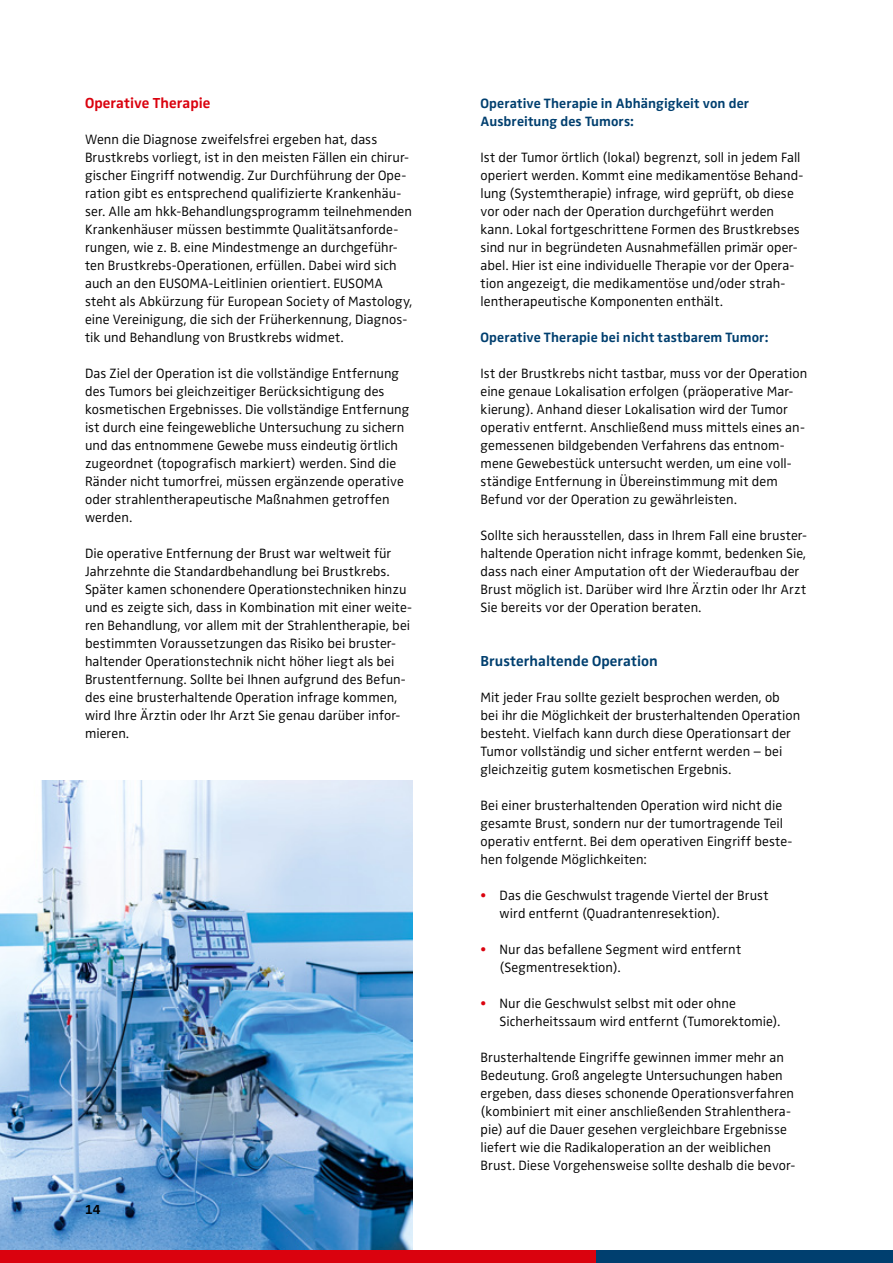
<style>
.page{position:relative;width:893px;height:1263px;background:#fff}
.page>*{position:absolute;margin:0;border:0;box-sizing:border-box;transform-origin:0 0}
.t1{font:700 15px "Zwo Pro";letter-spacing:.005em;color:#003f6f}
.t2{font:700 15px "Zwo Pro";letter-spacing:.005em;color:#da020e}
.t3{font:300 13.95px/18px "Zwo Pro";letter-spacing:.005em;color:#000}
.t4{font:700 13.95px/18px "Zwo Pro";letter-spacing:.005em;color:#003f6f}
.t5{font:700 13.5px "Zwo Pro";color:#000}
.s1{color:#da020e}
</style>
<div class="page">
<img style="left:0;top:780px;width:412px;height:470px">
<div style="left:595px;top:1250px;width:298px;height:13px;background:#003f6f"></div>
<div style="left:0;top:1250px;width:595px;height:13px;background:#da020e"></div>
<p class="t2" style="left:85px;top:92px;width:127px">Operative Therapie</p>
<p class="t3" style="left:85px;top:129px;width:329px">Wenn die Diagnose zweifelsfrei ergeben hat, dass Brustkrebs vorliegt, ist in den meisten Fällen ein chirur&shy;gischer Eingriff notwendig. Zur Durchführung der Ope&shy;ration gibt es entsprechend qualifizierte Krankenhäu&shy;ser. Alle am hkk-Behandlungsprogramm teilnehmenden Krankenhäuser müssen bestimmte Qualitätsanforde&shy;rungen, wie z. B. eine Mindestmenge an durchgeführ&shy;ten Brustkrebs-Operationen, erfüllen. Dabei wird sich auch an den EUSOMA-Leitlinien orientiert. EUSOMA steht als Abkürzung für European Society of Mastology, eine Vereinigung, die sich der Früherkennung, Diagnos&shy;tik und Behandlung von Brustkrebs widmet.</p>
<p class="t3" style="left:85px;top:363px;width:326px">Das Ziel der Operation ist die vollständige Entfernung des Tumors bei gleichzeitiger Berücksichtigung des kosmetischen Ergebnisses. Die vollständige Entfernung ist durch eine feingewebliche Untersuchung zu sichern und das entnommene Gewebe muss eindeutig örtlich zugeordnet (topografisch markiert) werden. Sind die Ränder nicht tumorfrei, müssen ergänzende operative oder strahlentherapeutische Maßnahmen getroffen werden.</p>
<p class="t3" style="left:85px;top:543px;width:329px">Die operative Entfernung der Brust war weltweit für Jahrzehnte die Standardbehandlung bei Brustkrebs.<br>Später kamen schonendere Operationstechniken hinzu und es zeigte sich, dass in Kombination mit einer weite&shy;ren Behandlung, vor allem mit der Strahlentherapie, bei bestimmten Voraussetzungen das Risiko bei bruster&shy;haltender Operationstechnik nicht höher liegt als bei Brustentfernung. Sollte bei Ihnen aufgrund des Befun&shy;des eine brusterhaltende Operation infrage kommen, wird Ihre Ärztin oder Ihr Arzt Sie genau darüber infor&shy;mieren.</p>
<p class="t5" style="left:85px;top:1199px;width:17px">14</p>
<p class="t4" style="left:480px;top:93px;width:270px">Operative Therapie in Abhängigkeit von der<br>Ausbreitung des Tumors:</p>
<p class="t3" style="left:480px;top:147px;width:324px">Ist der Tumor örtlich (lokal) begrenzt, soll in jedem Fall operiert werden. Kommt eine medikamentöse Behand&shy;lung (Systemtherapie) infrage, wird geprüft, ob diese vor oder nach der Operation durchgeführt werden kann. Lokal fortgeschrittene Formen des Brustkrebses sind nur in begründeten Ausnahmefällen primär oper&shy;abel. Hier ist eine individuelle Therapie vor der Opera&shy;tion angezeigt, die medikamentöse und/oder strah&shy;lentherapeutische Komponenten enthält.</p>
<p class="t4" style="left:480px;top:327px;width:289px">Operative Therapie bei nicht tastbarem Tumor:</p>
<p class="t3" style="left:480px;top:363px;width:328px">Ist der Brustkrebs nicht tastbar, muss vor der Operation eine genaue Lokalisation erfolgen (präoperative Mar&shy;kierung). Anhand dieser Lokalisation wird der Tumor operativ entfernt. Anschließend muss mittels eines an&shy;gemessenen bildgebenden Verfahrens das entnom&shy;mene Gewebestück untersucht werden, um eine voll&shy;ständige Entfernung in Übereinstimmung mit dem Befund vor der Operation zu gewährleisten.</p>
<p class="t3" style="left:480px;top:525px;width:328px">Sollte sich herausstellen, dass in Ihrem Fall eine bruster&shy;haltende Operation nicht infrage kommt, bedenken Sie, dass nach einer Amputation oft der Wiederaufbau der Brust möglich ist. Darüber wird Ihre Ärztin oder Ihr Arzt Sie bereits vor der Operation beraten.</p>
<p class="t1" style="left:480px;top:650px;width:179px">Brusterhaltende Operation</p>
<p class="t3" style="left:480px;top:687px;width:321px">Mit jeder Frau sollte gezielt besprochen werden, ob bei ihr die Möglichkeit der brusterhaltenden Operation besteht. Vielfach kann durch diese Operationsart der Tumor vollständig und sicher entfernt werden – bei gleichzeitig gutem kosmetischen Ergebnis.</p>
<p class="t3" style="left:480px;top:795px;width:313px">Bei einer brusterhaltenden Operation wird nicht die gesamte Brust, sondern nur der tumortragende Teil operativ entfernt. Bei dem operativen Eingriff beste&shy;hen folgende Möglichkeiten:</p>
<p class="t3" style="left:500px;top:885px;width:270px;text-indent:-19px"><span class="s1">•</span> Das die Geschwulst tragende Viertel der Brust wird entfernt (Quadrantenresektion).</p>
<p class="t3" style="left:500px;top:939px;width:243px;text-indent:-19px"><span class="s1">•</span> Nur das befallene Segment wird entfernt (Segmentresektion).</p>
<p class="t3" style="left:500px;top:993px;width:282px;text-indent:-19px"><span class="s1">•</span> Nur die Geschwulst selbst mit oder ohne<br>Sicherheitssaum wird entfernt (Tumorektomie).</p>
<p class="t3" style="left:480px;top:1047px;width:316px">Brusterhaltende Eingriffe gewinnen immer mehr an Bedeutung. Groß angelegte Untersuchungen haben ergeben, dass dieses schonende Operationsverfahren (kombiniert mit einer anschließenden Strahlenthera&shy;pie) auf die Dauer gesehen vergleichbare Ergebnisse liefert wie die Radikaloperation an der weiblichen Brust. Diese Vorgehensweise sollte deshalb die bevor-</p>
</div>
